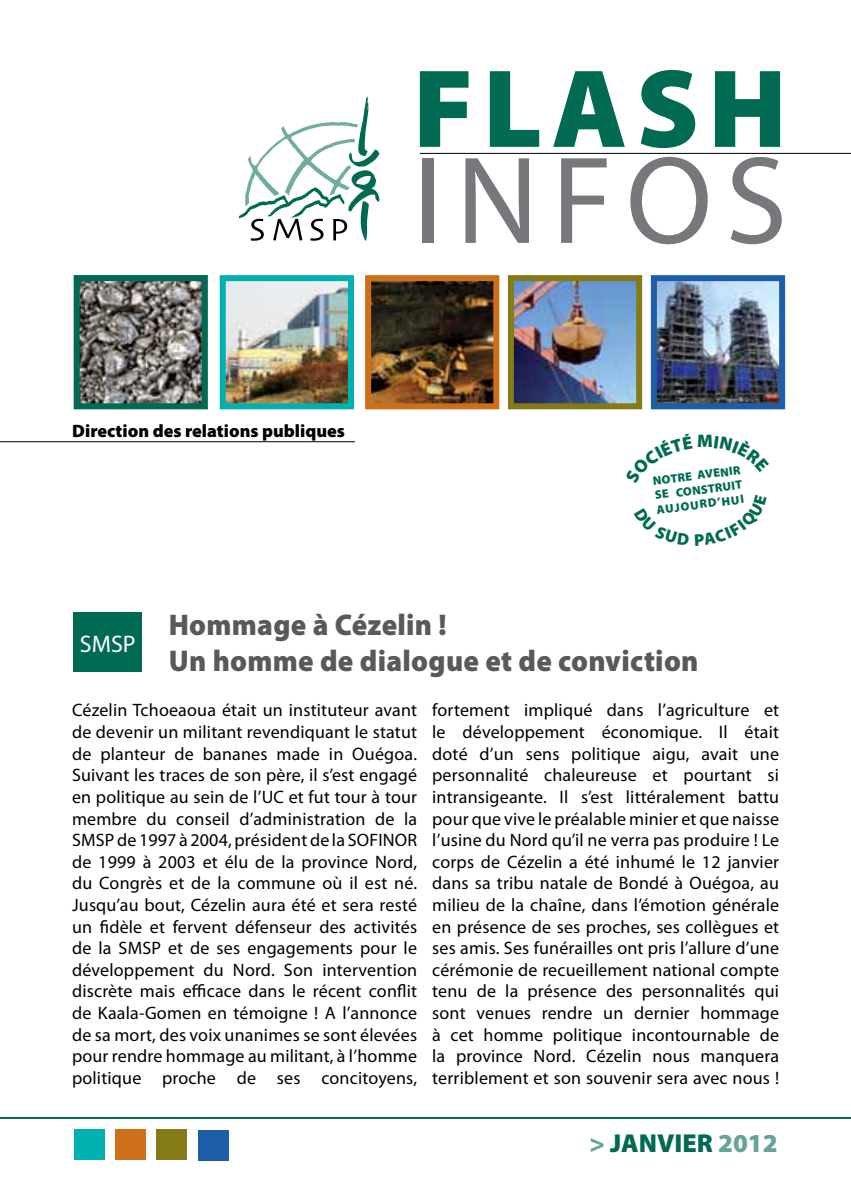
<style>
.page{position:relative;width:851px;height:1191px;background:#fff}
.page>*{position:absolute;margin:0;border:0;box-sizing:border-box;transform-origin:0 0}
.t1{font:125.4px "Myriad Pro";letter-spacing:.105em;color:#77787b}
.t2{font:900 112.2px "Myriad Pro";letter-spacing:.08em;color:#006a53}
.t3{font:900 30px/36px "Myriad Pro";letter-spacing:.01em;color:#58595b;scale:.96 1}
.t4{font:900 26px "Myriad Pro";color:#006a53}
.t5{font:900 26px "Myriad Pro";color:#64a598}
.t6{font:24px "Myriad Pro";color:#fff}
.t7{font:900 18.2px "Myriad Pro";color:#006a53}
.t8{font:18px/21.6px "Myriad Pro";letter-spacing:.01em;color:#000;text-align:justify}
.t9{font:900 18px "Myriad Pro";color:#000}
.t10{font:900 12.2px/14.6px "Myriad Pro";color:#006a53;text-align:justify}
.s1{color:#64a598}
</style>
<div class="page">
<svg style="left:238px;top:97px;width:141px;height:144px"></svg>
<hr style="left:0;top:1117px;width:850px;height:2px;background:#006a53">
<hr style="left:420px;top:153px;width:430px;height:1px;background:#000">
<hr style="left:0;top:441px;width:355px;height:1px;background:#000">
<img style="left:81px;top:282px;width:120px;height:120px">
<div style="left:74px;top:275px;width:134px;height:134px;border:6px solid #006a53"></div>
<img style="left:657px;top:282px;width:121px;height:120px">
<div style="left:650px;top:275px;width:135px;height:134px;border:6px solid #1d5ea8"></div>
<img style="left:372px;top:282px;width:120px;height:120px">
<div style="left:365px;top:275px;width:134px;height:134px;border:6px solid #ce6f19"></div>
<img style="left:515px;top:282px;width:120px;height:120px">
<div style="left:508px;top:275px;width:134px;height:134px;border:6px solid #847a18"></div>
<img style="left:227px;top:282px;width:120px;height:120px">
<div style="left:220px;top:275px;width:134px;height:134px;border:6px solid #00b1b0"></div>
<div style="left:74px;top:1129px;width:30px;height:30px;background:#00b1b0"></div>
<div style="left:115px;top:1129px;width:31px;height:30px;background:#ce6f19"></div>
<div style="left:156px;top:1129px;width:31px;height:30px;background:#847a18"></div>
<div style="left:198px;top:1130px;width:31px;height:30px;background:#1d5ea8"></div>
<div style="left:74px;top:612px;width:68px;height:60px;background:#006a53"></div>
<p class="t9" style="left:72px;top:418px;width:274px">Direction des relations publiques</p>
<h2 class="t2" style="left:413px;top:34px;width:375px">FLASH</h2>
<h1 class="t1" style="left:413px;top:123px;width:376px">INFOS</h1>
<p class="t7" style="left:697px;top:429px;width:17px">M</p>
<p class="t10" style="left:652px;top:473px;width:89px;rotate:-7deg">Notre avenir se cons truit aujourd’hui</p>
<h3 class="t6" style="left:80px;top:629px;width:57px">SMSP</h3>
<h3 class="t3" style="left:169px;top:605px;width:553px">Hommage à Cézelin !<br>Un homme de dialogue et de conviction</h3>
<p class="t8" style="left:72px;top:699px;width:346px">Cézelin Tchoeaoua était un instituteur avant de devenir un militant revendiquant le statut de planteur de bananes made in Ouégoa.<br>Suivant les traces de son père, il s’est engagé en politique au sein de l’UC et fut tour à tour membre du conseil d’administration de la SMSP de 1997 à 2004, président de la SOFINOR de 1999 à 2003 et élu de la province Nord, du Congrès et de la commune où il est né.<br>Jusqu’au bout, Cézelin aura été et sera resté un fidèle et fervent défenseur des activités de la SMSP et de ses engagements pour le développement du Nord. Son intervention discrète mais efficace dans le récent conflit de Kaala-Gomen en témoigne ! A l’annonce de sa mort, des voix unanimes se sont élevées pour rendre hommage au militant, à l’homme politique proche de ses concitoyens,</p>
<p class="t8" style="left:432px;top:699px;width:348px">fortement impliqué dans l’agriculture et le développement économique. Il était doté d’un sens politique aigu, avait une personnalité chaleureuse et pourtant si intransigeante. Il s’est littéralement battu pour que vive le préalable minier et que naisse l’usine du Nord qu’il ne verra pas produire ! Le corps de Cézelin a été inhumé le 12 janvier dans sa tribu natale de Bondé à Ouégoa, au milieu de la chaîne, dans l’émotion générale en présence de ses proches, ses collègues et ses amis. Ses funérailles ont pris l’allure d’une cérémonie de recueillement national compte tenu de la présence des personnalités qui sont venues rendre un dernier hommage à cet homme politique incontournable de la province Nord. Cézelin nous manquera terriblement et son souvenir sera avec nous !</p>
<h3 class="t4" style="left:589px;top:1126px;width:83px"><span class="s1">&gt;</span> JANVIER</h3>
<h3 class="t5" style="left:718px;top:1126px;width:61px">2012</h3>
</div>
